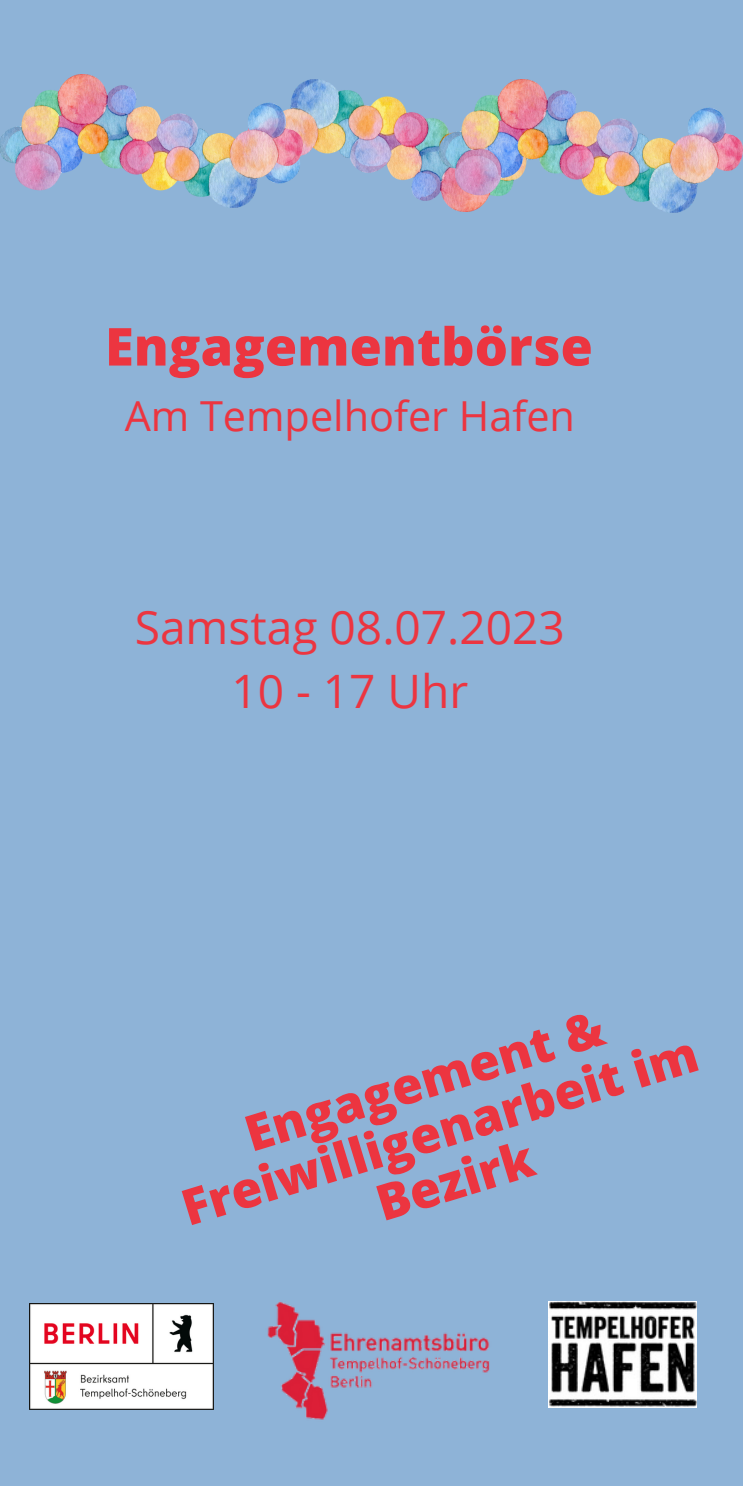
<style>
.page{position:relative;width:743px;height:1489px;background:#fff}
.page>*{position:absolute;margin:0;border:0;box-sizing:border-box;transform-origin:0 0}
.t1{font:800 52.25px "Open Sans";color:#ec3540}
.t2{font:800 49.75px/52.2px "Open Sans";color:#ec3540;text-align:center}
.t3{font:46px/64px "Open Sans";color:#ec3540;text-align:center}
.t4{font:41.25px "Open Sans";color:#ec3540}
</style>
<div class="page">
<div style="left:0;top:0;width:742px;height:1485px;background:#8eb3d7"></div>
<img style="left:303px;top:79px;width:136px;height:122px">
<img style="left:0;top:75px;width:303px;height:132px">
<img style="left:439px;top:79px;width:303px;height:133px">
<img style="left:30px;top:1303px;width:183px;height:107px">
<img style="left:267px;top:1302px;width:223px;height:118px">
<img style="left:548px;top:1301px;width:148px;height:107px">
<p class="t1" style="left:105px;top:310px;width:489px">Engagementbörse</p>
<p class="t4" style="left:125px;top:386px;width:452px">Am Tempelhofer Hafen</p>
<p class="t3" style="left:135px;top:594px;width:432px">Samstag 08.07.2023<br>10 - 17 Uhr</p>
<p class="t2" style="left:160px;top:1133px;width:538px;rotate:-17deg">Engagement &amp;<br>Freiwilligenarbeit im<br>Bezirk</p>
</div>
